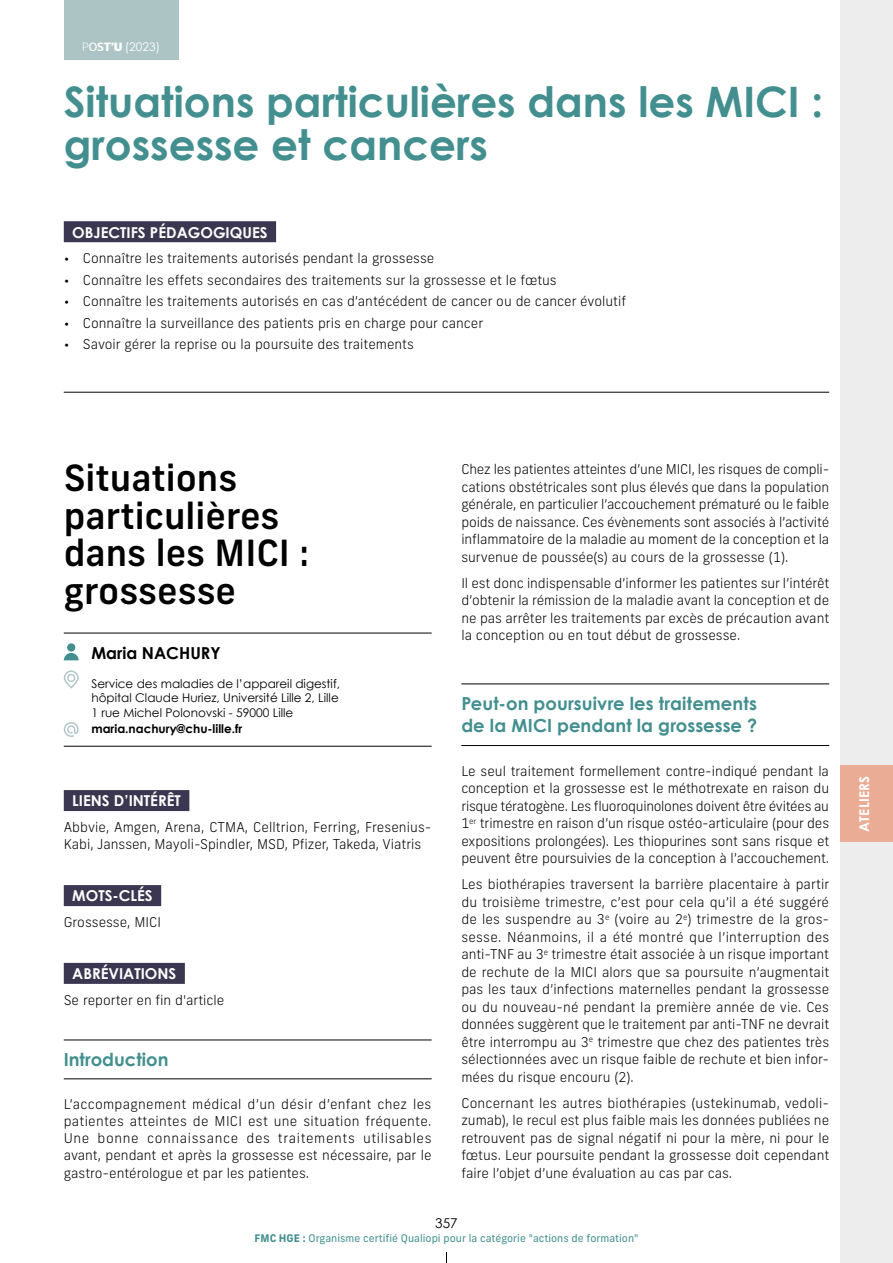
<style>
.page{position:relative;width:893px;height:1263px;background:#fff}
.page>*{position:absolute;margin:0;border:0;box-sizing:border-box;transform-origin:0 0}
.t1{font:700 42px/43.5px "Century Gothic";color:#438f8f}
.t2{font:500 36px/37.5px "New Frank";color:#000}
.t3{font:700 18px/22.8px "Century Gothic";color:#438f8f}
.t4{font:700 16.5px "Century Gothic";color:#000}
.t5{font:700 15px "Century Gothic";color:#fff}
.t6{font:300 13.5px/17.5px "New Frank";color:#000;text-align:justify}
.t7{font:700 13.5px "Century Gothic";letter-spacing:.02em;color:#fff}
.t8{font:13.5px "Century Gothic";color:#000}
.t9{font:12px/14.4px "Century Gothic";color:#000;text-align:justify}
.t10{font:700 12px "Century Gothic";color:#000}
.t11{font:12px "Century Gothic";color:#fff}
.t12{font:10.5px "New Frank";color:#438f8f}
.s1{font-family:"Stag Sans";font-weight:300}
.s2{font-family:"Stag Sans"}
.s3{font-family:"Stag Sans";font-weight:500}
.s4{font-family:"Stag Sans";font-weight:600}
.s5{font-family:"Stag Sans";font-weight:700}
.s6{font-weight:700}
</style>
<div class="page">
<div style="left:840px;top:0;width:53px;height:1263px;background:#ededed"></div>
<div style="left:64px;top:0;width:115px;height:60px;background:#adc4c5"></div>
<div style="left:840px;top:765px;width:53px;height:77px;background:#eaac95"></div>
<div style="left:64px;top:221px;width:212px;height:21px;background:#3c3751"></div>
<hr style="left:64px;top:392px;width:765px;height:1px;background:#000">
<hr style="left:64px;top:633px;width:368px;height:1px;background:#000">
<hr style="left:64px;top:746px;width:368px;height:1px;background:#000">
<div style="left:64px;top:790px;width:125px;height:21px;background:#3c3751"></div>
<div style="left:64px;top:885px;width:97px;height:21px;background:#3c3751"></div>
<div style="left:64px;top:963px;width:121px;height:21px;background:#3c3751"></div>
<hr style="left:64px;top:1040px;width:368px;height:1px;background:#000">
<hr style="left:64px;top:1078px;width:368px;height:1px;background:#000">
<svg style="left:64px;top:643px;width:15px;height:17px"></svg>
<svg style="left:64px;top:670px;width:15px;height:18px"></svg>
<svg style="left:64px;top:722px;width:15px;height:15px"></svg>
<hr style="left:461px;top:684px;width:368px;height:1px;background:#000">
<hr style="left:461px;top:745px;width:368px;height:1px;background:#000">
<p class="t11" style="left:82px;top:38px;width:79px"><span class="s1">P</span><span class="s2">O</span><span class="s3">S</span><span class="s4">T’</span><span class="s5">U</span> (2023)</p>
<h1 class="t1" style="left:64px;top:78px;width:761px">Situations particulières dans les MICI : grossesse et cancers</h1>
<p class="t5" style="left:72px;top:221px;width:197px">OBJECTIFS PÉDAGOGIQUES</p>
<p class="t6" style="left:64px;top:250px;width:372px">• Connaître les traitements autorisés pendant la grossesse</p>
<p class="t6" style="left:64px;top:271px;width:494px">• Connaître les effets secondaires des traitements sur la grossesse et le fœtus</p>
<p class="t6" style="left:64px;top:293px;width:564px">• Connaître les traitements autorisés en cas d’antécédent de cancer ou de cancer évolutif</p>
<p class="t6" style="left:64px;top:314px;width:421px">• Connaître la surveillance des patients pris en charge pour cancer</p>
<p class="t6" style="left:64px;top:336px;width:352px">• Savoir gérer la reprise ou la poursuite des traitements</p>
<h2 class="t2" style="left:64px;top:459px;width:247px">Situations particulières dans les MICI : grossesse</h2>
<p class="t4" style="left:91px;top:640px;width:131px">Maria NACHURY</p>
<p class="t9" style="left:91px;top:676px;width:250px">Service des maladies de l’appareil digestif, hôpital Claude Huriez, Université Lille 2, Lille 1 rue Michel Polonovski - 59000 Lille</p>
<p class="t10" style="left:91px;top:720px;width:152px">maria.nachury@chu-lille.fr</p>
<p class="t5" style="left:72px;top:790px;width:110px">LIENS D’INTÉRÊT</p>
<p class="t6" style="left:64px;top:819px;width:369px">Abbvie, Amgen, Arena, CTMA, Celltrion, Ferring, Fresenius-<br>Kabi, Janssen, Mayoli-Spindler, MSD, Pfizer, Takeda, Viatris</p>
<p class="t5" style="left:72px;top:885px;width:82px">MOTS-CLÉS</p>
<p class="t6" style="left:64px;top:914px;width:99px">Grossesse, MICI</p>
<p class="t5" style="left:72px;top:962px;width:106px">ABRÉVIATIONS</p>
<p class="t6" style="left:64px;top:991px;width:162px">Se reporter en fin d'article</p>
<h3 class="t3" style="left:64px;top:1047px;width:106px">Introduction</h3>
<p class="t6" style="left:64px;top:1095px;width:369px">L’accompagnement médical d’un désir d’enfant chez les patientes atteintes de MICI est une situation fréquente.<br>Une bonne connaissance des traitements utilisables avant, pendant et après la grossesse est nécessaire, par le gastro-entérologue et par les patientes.</p>
<p class="t6" style="left:461px;top:460px;width:369px">Chez les patientes atteintes d’une MICI, les risques de compli&shy;cations obstétricales sont plus élevés que dans la population générale, en particulier l’accouchement prématuré ou le faible poids de naissance. Ces évènements sont associés à l’activité inflammatoire de la maladie au moment de la conception et la survenue de poussée(s) au cours de la grossesse (1).</p>
<p class="t6" style="left:461px;top:574px;width:369px">Il est donc indispensable d’informer les patientes sur l’intérêt d’obtenir la rémission de la maladie avant la conception et de ne pas arrêter les traitements par excès de précaution avant la conception ou en tout début de grossesse.</p>
<h3 class="t3" style="left:461px;top:691px;width:297px">Peut-on poursuivre les traitements de la MICI pendant la grossesse ?</h3>
<p class="t6" style="left:461px;top:762px;width:369px">Le seul traitement formellement contre-indiqué pendant la conception et la grossesse est le méthotrexate en raison du risque tératogène. Les fluoroquinolones doivent être évitées au 1<sup>er</sup> trimestre en raison d’un risque ostéo-articulaire (pour des expositions prolongées). Les thiopurines sont sans risque et peuvent être poursuivies de la conception à l’accouchement.</p>
<p class="t6" style="left:461px;top:875px;width:369px">Les biothérapies traversent la barrière placentaire à partir du troisième trimestre, c’est pour cela qu’il a été suggéré de les suspendre au 3<sup>e</sup> (voire au 2<sup>e</sup>) trimestre de la gros&shy;sesse. Néanmoins, il a été montré que l’interruption des anti-TNF au 3<sup>e</sup> trimestre était associée à un risque important de rechute de la MICI alors que sa poursuite n’augmentait pas les taux d’infections maternelles pendant la grossesse ou du nouveau-né pendant la première année de vie. Ces données suggèrent que le traitement par anti-TNF ne devrait être interrompu au 3<sup>e</sup> trimestre que chez des patientes très sélectionnées avec un risque faible de rechute et bien infor&shy;mées du risque encouru (2).</p>
<p class="t6" style="left:461px;top:1094px;width:369px">Concernant les autres biothérapies (ustekinumab, vedoli&shy;zumab), le recul est plus faible mais les données publiées ne retrouvent pas de signal négatif ni pour la mère, ni pour le fœtus. Leur poursuite pendant la grossesse doit cependant faire l’objet d’une évaluation au cas par cas.</p>
<p class="t8" style="left:435px;top:1214px;width:24px">357</p>
<p class="t12" style="left:255px;top:1232px;width:385px"><span class="s6">FMC HGE :</span> Organisme certifié Qualiopi pour la catégorie "actions de formation"</p>
<p class="t7" style="left:854px;top:832px;width:58px;rotate:-90deg">ATELIERS</p>
</div>
